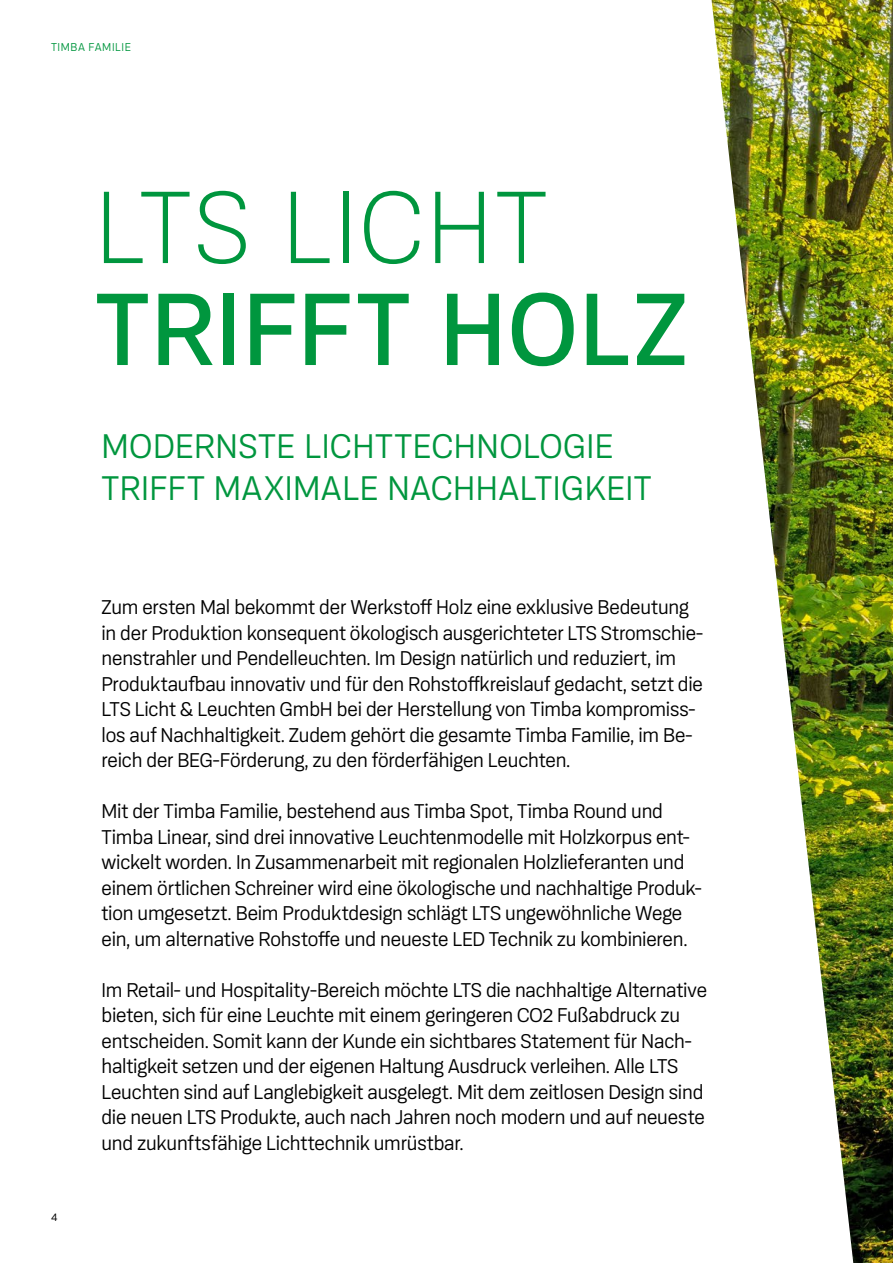
<style>
.page{position:relative;width:893px;height:1263px;background:#fff}
.page>*{position:absolute;margin:0;border:0;box-sizing:border-box;transform-origin:0 0}
.t1{font:500 108px "Konkret Grotesk Pro";letter-spacing:.015em;color:#00963e}
.t2{font:300 108px "Konkret Grotesk Pro";letter-spacing:.015em;color:#00963e}
.t3{font:36px/42px "Konkret Grotesk Pro";letter-spacing:.015em;color:#00963e}
.t4{font:21px/25.5px "Konkret Grotesk Pro";letter-spacing:-.01em;color:#000}
.t5{font:12px "Konkret Grotesk Pro";letter-spacing:.05em;color:#00963e}
.t6{font:12px "Konkret Grotesk Pro";color:#000}
</style>
<div class="page">
<img style="left:853px;top:0;width:40px;height:1263px">
<img style="left:711px;top:0;width:142px;height:1260px">
<p class="t5" style="left:51px;top:38px;width:82px">TIMBA FAMILIE</p>
<h1 class="t2" style="left:95px;top:150px;width:454px">LTS LICHT</h1>
<h1 class="t1" style="left:95px;top:248px;width:594px">TRIFFT HOLZ</h1>
<h2 class="t3" style="left:102px;top:422px;width:552px">MODERNSTE LICHTTECHNOLOGIE<br>TRIFFT MAXIMALE NACHHALTIGKEIT</h2>
<h2 class="t3" style="left:102px;top:422px;width:448px;text-indent:74px">ULAR UND VIELSEITIG<br>FÜR PRODUKTIVES ARBEITEN</h2>
<p class="t6" style="left:51px;top:1208px;width:8px">4</p>
<p class="t4" style="left:101px;top:593px;width:603px">Zum ersten Mal bekommt der Werkstoff Holz eine exklusive Bedeutung in der Produktion konsequent ökologisch ausgerichteter LTS Stromschie&shy;nenstrahler und Pendelleuchten. Im Design natürlich und reduziert, im Produktaufbau innovativ und für den Rohstoffkreislauf gedacht, setzt die LTS Licht &amp; Leuchten GmbH bei der Herstellung von Timba kompromiss&shy;los auf Nachhaltigkeit. Zudem gehört die gesamte Timba Familie, im Be&shy;reich der BEG-Förderung, zu den förderfähigen Leuchten.</p>
<p class="t4" style="left:101px;top:797px;width:602px">Mit der Timba Familie, bestehend aus Timba Spot, Timba Round und Timba Linear, sind drei innovative Leuchtenmodelle mit Holzkorpus ent&shy;wickelt worden. In Zusammenarbeit mit regionalen Holzlieferanten und einem örtlichen Schreiner wird eine ökologische und nachhaltige Produk&shy;tion umgesetzt. Beim Produktdesign schlägt LTS ungewöhnliche Wege ein, um alternative Rohstoffe und neueste LED Technik zu kombinieren.</p>
<p class="t4" style="left:101px;top:975px;width:607px">Im Retail- und Hospitality-Bereich möchte LTS die nachhaltige Alternative bieten, sich für eine Leuchte mit einem geringeren CO2 Fußabdruck zu entscheiden. Somit kann der Kunde ein sichtbares Statement für Nach&shy;haltigkeit setzen und der eigenen Haltung Ausdruck verleihen. Alle LTS Leuchten sind auf Langlebigkeit ausgelegt. Mit dem zeitlosen Design sind die neuen LTS Produkte, auch nach Jahren noch modern und auf neueste und zukunftsfähige Lichttechnik umrüstbar.</p>
</div>
